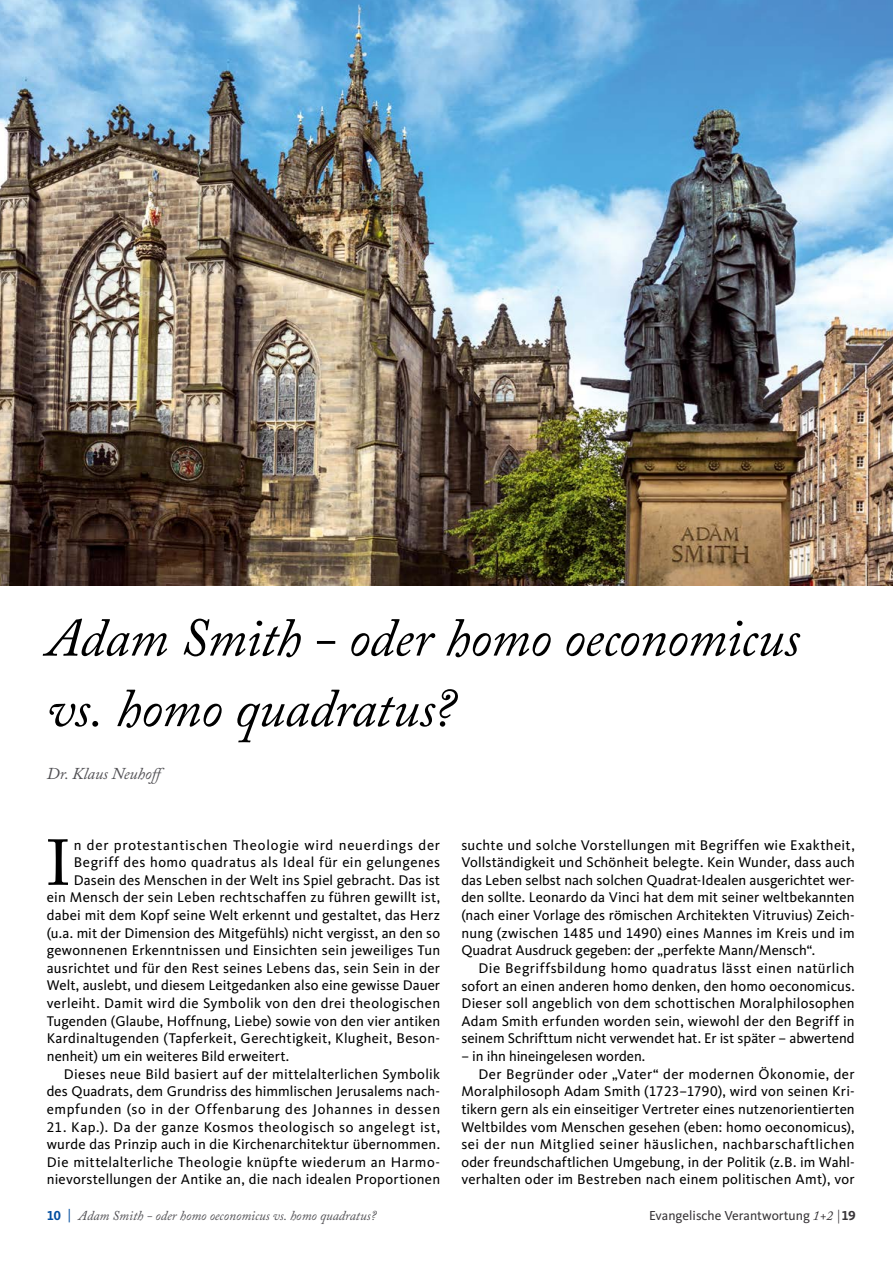
<style>
.page{position:relative;width:893px;height:1263px;background:#fff}
.page>*{position:absolute;margin:0;border:0;box-sizing:border-box;transform-origin:0 0}
.t1{font:64.2px "Adobe Caslon Pro";color:#000}
.t2{font:italic 54px/70.5px "Adobe Caslon Pro";letter-spacing:-.01em;color:#000}
.t3{font:italic 16.5px "Adobe Caslon Pro";color:#504f53}
.t4{font:14.55px/17.5px "CDU Kievit Tab";letter-spacing:.015em;color:#000;text-align:justify}
.t5{font:14.55px "CDU Kievit Tab";letter-spacing:.035em;color:#000}
.t6{font:14.55px "CDU Kievit Tab";letter-spacing:.045em;color:#000}
.t7{font:14.55px "CDU Kievit Tab";letter-spacing:.05em;color:#000}
.t8{font:14.55px "CDU Kievit Tab";letter-spacing:-.005em;color:#000}
.t9{font:italic 13.5px "Adobe Caslon Pro";color:#504f53}
.t10{font:13.5px "CDU Kievit Tab";color:#373437}
.s1{font-family:"CDU Kievit Tab";font-weight:700;font-style:normal;color:#004d9f}
.s2{font-family:"CDU Kievit Tab";font-style:normal;color:#004d9f}
.s3{font-family:"Adobe Caslon Pro";font-style:italic}
.s4{font-weight:700}
</style>
<div class="page">
<img style="left:0;top:0;width:893px;height:585px">
<h2 class="t2" style="left:47px;top:602px;width:754px">Adam Smith - oder homo oeconomicus vs. homo quadratus?</h2>
<p class="t3" style="left:47px;top:764px;width:123px">Dr. Klaus Neuhoff</p>
<h1 class="t1" style="left:47px;top:825px;width:25px">I</h1>
<p class="t7" style="left:74px;top:836px;width:368px">n der protestantischen Theologie wird neuerdings der</p>
<p class="t4" style="left:74px;top:854px;width:368px">Begriff des homo quadratus als Ideal für ein gelungenes</p>
<p class="t4" style="left:74px;top:871px;width:368px">Dasein des Menschen in der Welt ins Spiel gebracht. Das ist</p>
<p class="t4" style="left:47px;top:889px;width:395px">ein Mensch der sein Leben rechtschaffen zu führen gewillt ist,</p>
<p class="t4" style="left:47px;top:906px;width:395px">dabei mit dem Kopf seine Welt erkennt und gestaltet, das Herz</p>
<p class="t4" style="left:47px;top:924px;width:395px">(u.a. mit der Dimension des Mitgefühls) nicht vergisst, an den so</p>
<p class="t4" style="left:47px;top:942px;width:395px">gewonnenen Erkenntnissen und Einsichten sein jeweiliges Tun</p>
<p class="t4" style="left:47px;top:959px;width:395px">ausrichtet und für den Rest seines Lebens das, sein Sein in der</p>
<p class="t4" style="left:47px;top:977px;width:395px">Welt, auslebt, und diesem Leitgedanken also eine gewisse Dauer</p>
<p class="t4" style="left:47px;top:994px;width:395px">verleiht. Damit wird die Symbolik von den drei theologischen</p>
<p class="t4" style="left:47px;top:1012px;width:395px">Tugenden (Glaube, Hoffnung, Liebe) sowie von den vier antiken</p>
<p class="t4" style="left:47px;top:1030px;width:395px">Kardinaltugenden (Tapferkeit, Gerechtigkeit, Klugheit, Beson-</p>
<p class="t4" style="left:47px;top:1047px;width:244px">nenheit) um ein weiteres Bild erweitert.</p>
<p class="t4" style="left:64px;top:1065px;width:378px">Dieses neue Bild basiert auf der mittelalterlichen Symbolik</p>
<p class="t4" style="left:47px;top:1083px;width:395px">des Quadrats, dem Grundriss des himmlischen Jerusalems nach-</p>
<p class="t6" style="left:47px;top:1101px;width:395px">empfunden (so in der Offenbarung des Johannes in dessen</p>
<p class="t4" style="left:47px;top:1118px;width:395px">21. Kap.). Da der ganze Kosmos theologisch so angelegt ist, wurde das Prinzip auch in die Kirchenarchitektur übernommen.<br>Die mittelalterliche Theologie knüpfte wiederum an Harmo&shy;nievorstellungen der Antike an, die nach idealen Proportionen</p>
<p class="t4" style="left:461px;top:836px;width:395px">suchte und solche Vorstellungen mit Begriffen wie Exaktheit, Vollständigkeit und Schönheit belegte. Kein Wunder, dass auch das Leben selbst nach solchen Quadrat-Idealen ausgerichtet wer&shy;den sollte. Leonardo da Vinci hat dem mit seiner weltbekannten (nach einer Vorlage des römischen Architekten Vitruvius) Zeich&shy;nung (zwischen 1485 und 1490) eines Mannes im Kreis und im Quadrat Ausdruck gegeben: der „perfekte Mann/Mensch“.</p>
<p class="t4" style="left:461px;top:959px;width:395px;text-indent:17px">Die Begriffsbildung homo quadratus lässt einen natürlich sofort an einen anderen homo denken, den homo oeconomicus.<br>Dieser soll angeblich von dem schottischen Moralphilosophen Adam Smith erfunden worden sein, wiewohl der den Begriff in seinem Schrifttum nicht verwendet hat. Er ist später – abwertend</p>
<p class="t8" style="left:461px;top:1048px;width:185px">– in ihn hineingelesen worden.</p>
<p class="t4" style="left:478px;top:1065px;width:378px">Der Begründer oder „Vater“ der modernen Ökonomie, der</p>
<p class="t4" style="left:461px;top:1083px;width:395px">Moralphilosoph Adam Smith (1723–1790), wird von seinen Kri-</p>
<p class="t4" style="left:461px;top:1100px;width:395px">tikern gern als ein einseitiger Vertreter eines nutzenorientierten</p>
<p class="t4" style="left:461px;top:1118px;width:395px">Weltbildes vom Menschen gesehen (eben: homo oeconomicus),</p>
<p class="t5" style="left:461px;top:1136px;width:395px">sei der nun Mitglied seiner häuslichen, nachbarschaftlichen</p>
<p class="t4" style="left:461px;top:1153px;width:395px">oder freundschaftlichen Umgebung, in der Politik (z.B. im Wahl-</p>
<p class="t4" style="left:461px;top:1171px;width:395px">verhalten oder im Bestreben nach einem politischen Amt), vor</p>
<p class="t9" style="left:47px;top:1207px;width:331px"><span class="s1">10</span> <span class="s2">|</span> Adam Smith - oder homo oeconomicus vs. homo quadratus?</p>
<p class="t10" style="left:649px;top:1207px;width:208px">Evangelische Verantwortung <span class="s3">1+2 |</span> <span class="s4">19</span></p>
</div>
